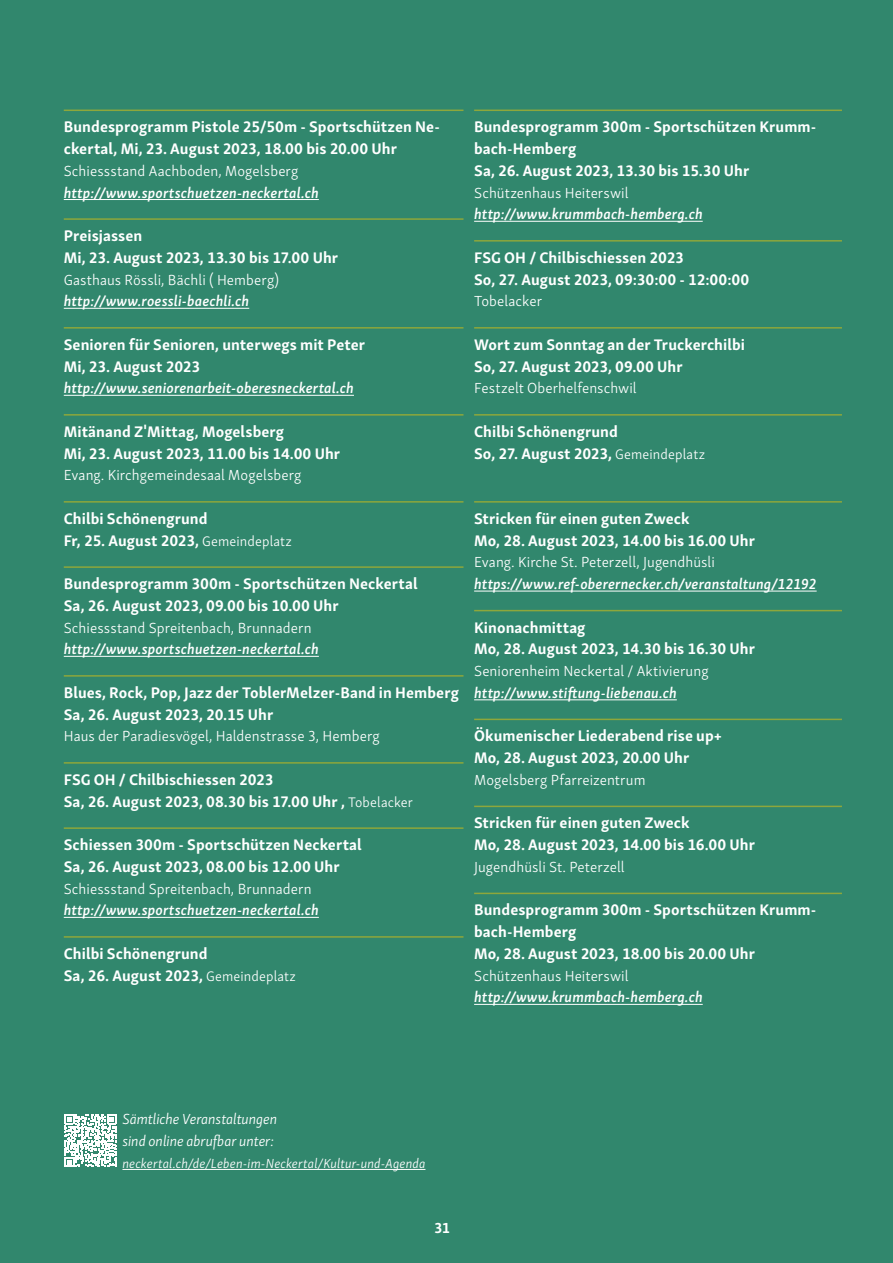
<style>
.page{position:relative;width:893px;height:1263px;background:#31876d}
.page>*{position:absolute;margin:0;border:0;box-sizing:border-box;transform-origin:0 0}
.t1{font:700 15.75px/21.8px "Skolar Sans Latn";letter-spacing:.005em;color:#fff}
.t2{font:300 15px "Skolar Sans Latn";letter-spacing:.005em;color:#fff}
.t3{font:italic 600 15px "Skolar Sans PE";letter-spacing:.005em;color:#fff}
.t4{font:italic 300 15px/21.8px "Skolar Sans Latn";letter-spacing:-.005em;color:#fff}
.t5{font:700 15px "Skolar Sans Latn";color:#fff}
.t6{font:italic 300 13.5px "Skolar Sans Latn";letter-spacing:.01em;color:#fff}
.s1{font-weight:300;font-size:14.25px}
</style>
<div class="page">
<hr style="left:122px;top:1169px;width:303px;height:1px;background:#fff">
<svg style="left:64px;top:1114px;width:53px;height:53px"></svg>
<hr style="left:64px;top:110px;width:399px;height:1px;background:#8ea73b">
<hr style="left:64px;top:199px;width:255px;height:1px;background:#fff">
<hr style="left:64px;top:218px;width:399px;height:2px;background:#8ea73b">
<hr style="left:64px;top:308px;width:185px;height:1px;background:#fff">
<hr style="left:64px;top:327px;width:399px;height:2px;background:#8ea73b">
<hr style="left:64px;top:395px;width:290px;height:1px;background:#fff">
<hr style="left:64px;top:414px;width:399px;height:2px;background:#8ea73b">
<hr style="left:64px;top:501px;width:399px;height:2px;background:#8ea73b">
<hr style="left:64px;top:566px;width:399px;height:2px;background:#8ea73b">
<hr style="left:64px;top:656px;width:255px;height:1px;background:#fff">
<hr style="left:64px;top:675px;width:399px;height:2px;background:#8ea73b">
<hr style="left:64px;top:762px;width:399px;height:2px;background:#8ea73b">
<hr style="left:64px;top:827px;width:399px;height:2px;background:#8ea73b">
<hr style="left:64px;top:917px;width:255px;height:1px;background:#fff">
<hr style="left:64px;top:936px;width:399px;height:2px;background:#8ea73b">
<hr style="left:474px;top:110px;width:368px;height:1px;background:#8ea73b">
<hr style="left:474px;top:221px;width:229px;height:1px;background:#fff">
<hr style="left:474px;top:240px;width:368px;height:2px;background:#8ea73b">
<hr style="left:474px;top:327px;width:368px;height:2px;background:#8ea73b">
<hr style="left:474px;top:414px;width:368px;height:2px;background:#8ea73b">
<hr style="left:474px;top:501px;width:368px;height:2px;background:#8ea73b">
<hr style="left:474px;top:591px;width:343px;height:1px;background:#fff">
<hr style="left:474px;top:610px;width:368px;height:1px;background:#8ea73b">
<hr style="left:474px;top:699px;width:203px;height:1px;background:#fff">
<hr style="left:474px;top:719px;width:368px;height:1px;background:#8ea73b">
<hr style="left:474px;top:806px;width:368px;height:1px;background:#8ea73b">
<hr style="left:474px;top:893px;width:368px;height:1px;background:#8ea73b">
<hr style="left:474px;top:1004px;width:229px;height:1px;background:#fff">
<p class="t1" style="left:64px;top:115px;width:378px">Bundesprogramm Pistole 25/50m - Sportschützen Ne&shy;ckertal, Mi, 23. August 2023, 18.00 bis 20.00 Uhr</p>
<p class="t2" style="left:64px;top:160px;width:236px">Schiessstand Aachboden, Mogelsberg</p>
<p class="t3" style="left:64px;top:181px;width:257px">http://www.sportschuetzen-neckertal.ch</p>
<p class="t1" style="left:64px;top:223px;width:276px">Preisjassen<br>Mi, 23. August 2023, 13.30 bis 17.00 Uhr</p>
<p class="t2" style="left:64px;top:268px;width:217px">Gasthaus Rössli, Bächli ( Hemberg)</p>
<p class="t3" style="left:64px;top:290px;width:187px">http://www.roessli-baechli.ch</p>
<p class="t1" style="left:64px;top:332px;width:303px">Senioren für Senioren, unterwegs mit Peter<br>Mi, 23. August 2023</p>
<p class="t3" style="left:64px;top:377px;width:292px">http://www.seniorenarbeit-oberesneckertal.ch</p>
<p class="t1" style="left:64px;top:419px;width:278px">Mitänand Z'Mittag, Mogelsberg<br>Mi, 23. August 2023, 11.00 bis 14.00 Uhr</p>
<p class="t2" style="left:64px;top:464px;width:239px">Evang. Kirchgemeindesaal Mogelsberg</p>
<p class="t1" style="left:64px;top:506px;width:230px">Chilbi Schönengrund<br>Fr, 25. August 2023, <span class="s1">Gemeindeplatz</span></p>
<p class="t1" style="left:64px;top:571px;width:355px">Bundesprogramm 300m - Sportschützen Neckertal<br>Sa, 26. August 2023, 09.00 bis 10.00 Uhr</p>
<p class="t2" style="left:64px;top:616px;width:249px">Schiessstand Spreitenbach, Brunnadern</p>
<p class="t3" style="left:64px;top:638px;width:257px">http://www.sportschuetzen-neckertal.ch</p>
<p class="t1" style="left:64px;top:680px;width:397px">Blues, Rock, Pop, Jazz der ToblerMelzer-Band in Hemberg<br>Sa, 26. August 2023, 20.15 Uhr</p>
<p class="t2" style="left:64px;top:725px;width:318px">Haus der Paradiesvögel, Haldenstrasse 3, Hemberg</p>
<p class="t1" style="left:64px;top:767px;width:351px">FSG OH / Chilbischiessen 2023<br>Sa, 26. August 2023, 08.30 bis 17.00 Uhr , <span class="s1">Tobelacker</span></p>
<p class="t1" style="left:64px;top:832px;width:300px">Schiessen 300m - Sportschützen Neckertal<br>Sa, 26. August 2023, 08.00 bis 12.00 Uhr</p>
<p class="t2" style="left:64px;top:877px;width:249px">Schiessstand Spreitenbach, Brunnadern</p>
<p class="t3" style="left:64px;top:899px;width:257px">http://www.sportschuetzen-neckertal.ch</p>
<p class="t1" style="left:64px;top:941px;width:234px">Chilbi Schönengrund<br>Sa, 26. August 2023, <span class="s1">Gemeindeplatz</span></p>
<p class="t1" style="left:474px;top:115px;width:344px">Bundesprogramm 300m - Sportschützen Krumm&shy;bach-Hemberg<br>Sa, 26. August 2023, 13.30 bis 15.30 Uhr</p>
<p class="t2" style="left:474px;top:181px;width:156px">Schützenhaus Heiterswil</p>
<p class="t3" style="left:474px;top:203px;width:230px">http://www.krummbach-hemberg.ch</p>
<p class="t1" style="left:474px;top:245px;width:277px">FSG OH / Chilbischiessen 2023<br>So, 27. August 2023, 09:30:00 - 12:00:00</p>
<p class="t2" style="left:474px;top:290px;width:69px">Tobelacker</p>
<p class="t1" style="left:474px;top:332px;width:272px">Wort zum Sonntag an der Truckerchilbi<br>So, 27. August 2023, 09.00 Uhr</p>
<p class="t2" style="left:474px;top:377px;width:164px">Festzelt Oberhelfenschwil</p>
<p class="t1" style="left:474px;top:419px;width:232px">Chilbi Schönengrund<br>So, 27. August 2023, <span class="s1">Gemeindeplatz</span></p>
<p class="t1" style="left:474px;top:506px;width:282px">Stricken für einen guten Zweck<br>Mo, 28. August 2023, 14.00 bis 16.00 Uhr</p>
<p class="t2" style="left:474px;top:551px;width:242px">Evang. Kirche St. Peterzell, Jugendhüsli</p>
<p class="t3" style="left:474px;top:572px;width:344px">https://www.ref-oberernecker.ch/veranstaltung/12192</p>
<p class="t1" style="left:474px;top:615px;width:282px">Kinonachmittag<br>Mo, 28. August 2023, 14.30 bis 16.30 Uhr</p>
<p class="t2" style="left:474px;top:660px;width:236px">Seniorenheim Neckertal / Aktivierung</p>
<p class="t3" style="left:474px;top:681px;width:204px">http://www.stiftung-liebenau.ch</p>
<p class="t1" style="left:474px;top:724px;width:250px">Ökumenischer Liederabend rise up+<br>Mo, 28. August 2023, 20.00 Uhr</p>
<p class="t2" style="left:474px;top:769px;width:173px">Mogelsberg Pfarreizentrum</p>
<p class="t1" style="left:474px;top:811px;width:282px">Stricken für einen guten Zweck<br>Mo, 28. August 2023, 14.00 bis 16.00 Uhr</p>
<p class="t2" style="left:474px;top:856px;width:152px">Jugendhüsli St. Peterzell</p>
<p class="t1" style="left:474px;top:898px;width:344px">Bundesprogramm 300m - Sportschützen Krumm&shy;bach-Hemberg<br>Mo, 28. August 2023, 18.00 bis 20.00 Uhr</p>
<p class="t2" style="left:474px;top:964px;width:156px">Schützenhaus Heiterswil</p>
<p class="t3" style="left:474px;top:986px;width:230px">http://www.krummbach-hemberg.ch</p>
<p class="t4" style="left:122px;top:1107px;width:156px">Sämtliche Veranstaltungen sind online abrufbar unter:</p>
<p class="t6" style="left:122px;top:1153px;width:305px">neckertal.ch/de/Leben-im-Neckertal/Kultur-und-Agenda</p>
<p class="t5" style="left:434px;top:1215px;width:18px">31</p>
</div>
